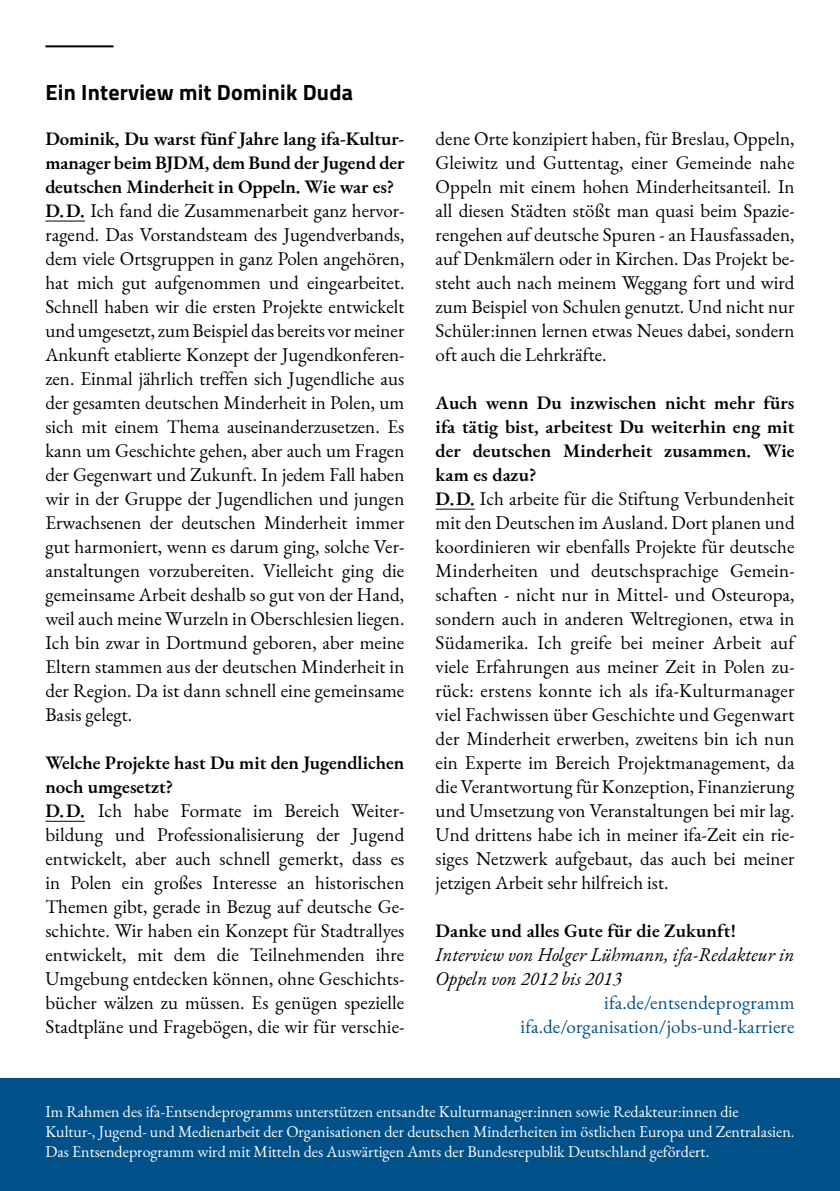
<style>
.page{position:relative;width:840px;height:1191px;background:#fff}
.page>*{position:absolute;margin:0;border:0;box-sizing:border-box;transform-origin:0 0}
.t1{font:700 22px "Titillium Web";letter-spacing:.01em;color:#000}
.t2{font:19px/24px "EB Garamond";letter-spacing:.005em;color:#000}
.t3{font:italic 19px/24px "EB Garamond";letter-spacing:.005em;color:#000}
.t4{font:19px/24px "EB Garamond";letter-spacing:.01em;color:#00508a;text-align:right}
.t5{font:600 19px "EB Garamond";letter-spacing:.005em;color:#000}
.t6{font:16px/20px "EB Garamond";color:#fff}
.s1{font-weight:600}
</style>
<div class="page">
<hr style="left:45px;top:220px;width:40px;height:1px;background:#000">
<hr style="left:45px;top:820px;width:40px;height:1px;background:#000">
<hr style="left:435px;top:508px;width:39px;height:1px;background:#000">
<hr style="left:45px;top:45px;width:68px;height:2px;background:#000">
<div style="left:0;top:1079px;width:839px;height:112px;background:#00508a"></div>
<p class="t1" style="left:45px;top:75px;width:309px">Ein Interview mit Dominik Duda</p>
<p class="t2" style="left:45px;top:127px;width:360px"><span class="s1">Dominik, Du warst fünf Jahre lang ifa-Kultur&shy;manager beim BJDM, dem Bund der Jugend der deutschen Minderheit in Oppeln. Wie war es?<br>D.D.</span> Ich fand die Zusammenarbeit ganz hervor&shy;ragend. Das Vorstandsteam des Jugendverbands, dem viele Ortsgruppen in ganz Polen angehören, hat mich gut aufgenommen und eingearbeitet.<br>Schnell haben wir die ersten Projekte entwickelt und umgesetzt, zum Beispiel das bereits vor meiner Ankunft etablierte Konzept der Jugendkonferen&shy;zen. Einmal jährlich treffen sich Jugendliche aus der gesamten deutschen Minderheit in Polen, um sich mit einem Thema auseinanderzusetzen. Es kann um Geschichte gehen, aber auch um Fragen der Gegenwart und Zukunft. In jedem Fall haben wir in der Gruppe der Jugendlichen und jungen Erwachsenen der deutschen Minderheit immer gut harmoniert, wenn es darum ging, solche Ver&shy;anstaltungen vorzubereiten. Vielleicht ging die gemeinsame Arbeit deshalb so gut von der Hand, weil auch meine Wurzeln in Oberschlesien liegen.<br>Ich bin zwar in Dortmund geboren, aber meine Eltern stammen aus der deutschen Minderheit in der Region. Da ist dann schnell eine gemeinsame Basis gelegt.</p>
<p class="t2" style="left:45px;top:751px;width:360px"><span class="s1">Welche Projekte hast Du mit den Jugendlichen noch umgesetzt?<br>D.D.</span> Ich habe Formate im Bereich Weiter&shy;bildung und Professionalisierung der Jugend entwickelt, aber auch schnell gemerkt, dass es in Polen ein großes Interesse an historischen Themen gibt, gerade in Bezug auf deutsche Ge&shy;schichte. Wir haben ein Konzept für Stadtrallyes entwickelt, mit dem die Teilnehmenden ihre Umgebung entdecken können, ohne Geschichts&shy;bücher wälzen zu müssen. Es genügen spezielle Stadtpläne und Fragebögen, die wir für verschie-</p>
<p class="t2" style="left:435px;top:127px;width:360px;text-align:justify">dene Orte konzipiert haben, für Breslau, Oppeln, Gleiwitz und Guttentag, einer Gemeinde nahe Oppeln mit einem hohen Minderheitsanteil. In all diesen Städten stößt man quasi beim Spazie&shy;rengehen auf deutsche Spuren - an Hausfassaden, auf Denkmälern oder in Kirchen. Das Projekt be&shy;steht auch nach meinem Weggang fort und wird zum Beispiel von Schulen genutzt. Und nicht nur Schüler:innen lernen etwas Neues dabei, sondern oft auch die Lehrkräfte.</p>
<p class="t2" style="left:435px;top:391px;width:360px"><span class="s1">Auch wenn Du inzwischen nicht mehr fürs ifa tätig bist, arbeitest Du weiterhin eng mit der deutschen Minderheit zusammen. Wie kam es dazu?<br>D.D.</span> Ich arbeite für die Stiftung Verbundenheit mit den Deutschen im Ausland. Dort planen und koordinieren wir ebenfalls Projekte für deutsche Minderheiten und deutschsprachige Gemein&shy;schaften - nicht nur in Mittel- und Osteuropa, sondern auch in anderen Weltregionen, etwa in Südamerika. Ich greife bei meiner Arbeit auf viele Erfahrungen aus meiner Zeit in Polen zu&shy;rück: erstens konnte ich als ifa-Kulturmanager viel Fachwissen über Geschichte und Gegenwart der Minderheit erwerben, zweitens bin ich nun ein Experte im Bereich Projektmanagement, da die Verantwortung für Konzeption, Finanzierung und Umsetzung von Veranstaltungen bei mir lag.<br>Und drittens habe ich in meiner ifa-Zeit ein rie&shy;siges Netzwerk aufgebaut, das auch bei meiner jetzigen Arbeit sehr hilfreich ist.</p>
<p class="t5" style="left:435px;top:918px;width:302px">Danke und alles Gute für die Zukunft!</p>
<p class="t3" style="left:435px;top:943px;width:360px">Interview von Holger Lühmann, ifa-Redakteur in<br>Oppeln von 2012 bis 2013</p>
<p class="t4" style="left:520px;top:991px;width:275px">ifa.de/entsendeprogramm ifa.de/organisation/jobs-und-karriere</p>
<p class="t6" style="left:45px;top:1101px;width:750px">Im Rahmen des ifa-Entsendeprogramms unterstützen entsandte Kulturmanager:innen sowie Redakteur:innen die<br>Kultur-, Jugend- und Medienarbeit der Organisationen der deutschen Minderheiten im östlichen Europa und Zentralasien.<br>Das Entsendeprogramm wird mit Mitteln des Auswärtigen Amts der Bundesrepublik Deutschland gefördert.</p>
</div>
